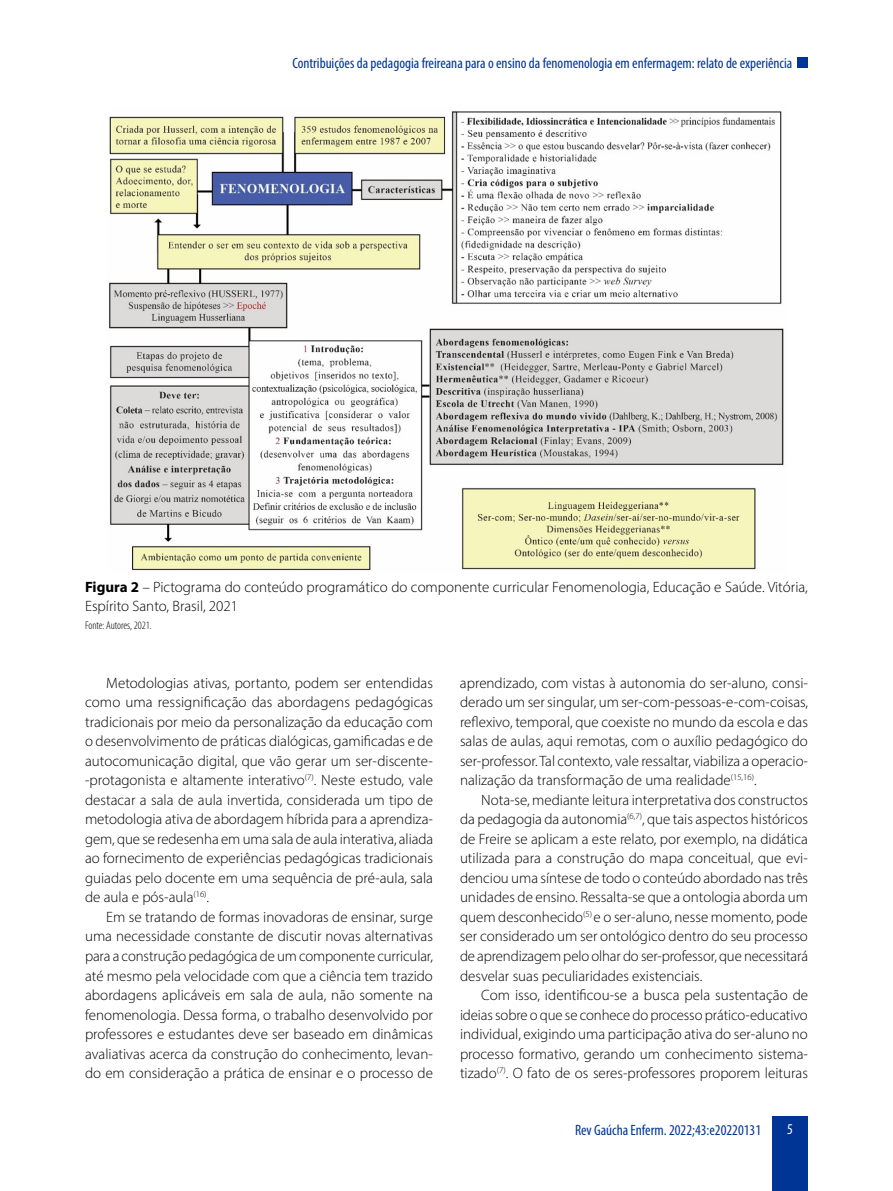
<style>
.page{position:relative;width:893px;height:1191px;background:#fff}
.page>*{position:absolute;margin:0;border:0;box-sizing:border-box;transform-origin:0 0}
.t1{font:300 15px/19.5px "Myriad Pro";color:#000;text-align:justify}
.t2{font:condensed 15px "Myriad Pro";color:#003595}
.t3{font:condensed 15px "Myriad Pro";color:#fff}
.t4{font:300 condensed 11.25px "Myriad Pro";color:#000}
.s1{font-weight:700}
</style>
<div class="page">
<div style="left:772px;top:1116px;width:36px;height:75px;background:#003595"></div>
<div style="left:798px;top:57px;width:10px;height:11px;background:#003595"></div>
<img style="left:109px;top:111px;width:675px;height:460px">
<p class="t2" style="left:292px;top:54px;width:502px">Contribuições da pedagogia freireana para o ensino da fenomenologia em enfermagem: relato de experiência</p>
<p class="t1" style="left:85px;top:577px;width:724px"><span class="s1">Figura 2</span> – Pictograma do conteúdo programático do componente curricular Fenomenologia, Educação e Saúde. Vitória,<br>Espírito Santo, Brasil, 2021</p>
<p class="t4" style="left:85px;top:619px;width:68px">Fonte: Autores, 2021.</p>
<p class="t1" style="left:85px;top:672px;width:350px;text-indent:21px">Metodologias ativas, portanto, podem ser entendidas como uma ressignificação das abordagens pedagógicas tradicionais por meio da personalização da educação com o desenvolvimento de práticas dialógicas, gamificadas e de autocomunicação digital, que vão gerar um ser-discente--protagonista e altamente interativo<sup>(7)</sup>. Neste estudo, vale destacar a sala de aula invertida, considerada um tipo de metodologia ativa de abordagem híbrida para a aprendiza&shy;gem, que se redesenha em uma sala de aula interativa, aliada ao fornecimento de experiências pedagógicas tradicionais guiadas pelo docente em uma sequência de pré-aula, sala de aula e pós-aula<sup>(16)</sup>.</p>
<p class="t1" style="left:85px;top:907px;width:350px;text-indent:21px">Em se tratando de formas inovadoras de ensinar, surge uma necessidade constante de discutir novas alternativas para a construção pedagógica de um componente curricular, até mesmo pela velocidade com que a ciência tem trazido abordagens aplicáveis em sala de aula, não somente na fenomenologia. Dessa forma, o trabalho desenvolvido por professores e estudantes deve ser baseado em dinâmicas avaliativas acerca da construção do conhecimento, levan&shy;do em consideração a prática de ensinar e o processo de</p>
<p class="t1" style="left:460px;top:672px;width:350px">aprendizado, com vistas à autonomia do ser-aluno, consi&shy;derado um ser singular, um ser-com-pessoas-e-com-coisas, reflexivo, temporal, que coexiste no mundo da escola e das salas de aulas, aqui remotas, com o auxílio pedagógico do ser-professor. Tal contexto, vale ressaltar, viabiliza a operacio&shy;nalização da transformação de uma realidade<sup>(15,16)</sup>.</p>
<p class="t1" style="left:460px;top:790px;width:350px;text-indent:21px">Nota-se, mediante leitura interpretativa dos constructos da pedagogia da autonomia<sup>(6,7)</sup>, que tais aspectos históricos de Freire se aplicam a este relato, por exemplo, na didática utilizada para a construção do mapa conceitual, que evi&shy;denciou uma síntese de todo o conteúdo abordado nas três unidades de ensino. Ressalta-se que a ontologia aborda um quem desconhecido<sup>(5)</sup> e o ser-aluno, nesse momento, pode ser considerado um ser ontológico dentro do seu processo de aprendizagem pelo olhar do ser-professor, que necessitará desvelar suas peculiaridades existenciais.</p>
<p class="t1" style="left:460px;top:985px;width:350px;text-indent:21px">Com isso, identificou-se a busca pela sustentação de ideias sobre o que se conhece do processo prático-educativo individual, exigindo uma participação ativa do ser-aluno no processo formativo, gerando um conhecimento sistema&shy;tizado<sup>(7)</sup>. O fato de os seres-professores proporem leituras</p>
<p class="t2" style="left:575px;top:1121px;width:188px">Rev Gaúcha Enferm. 2022;43:e20220131</p>
<p class="t3" style="left:787px;top:1120px;width:7px">5</p>
</div>
